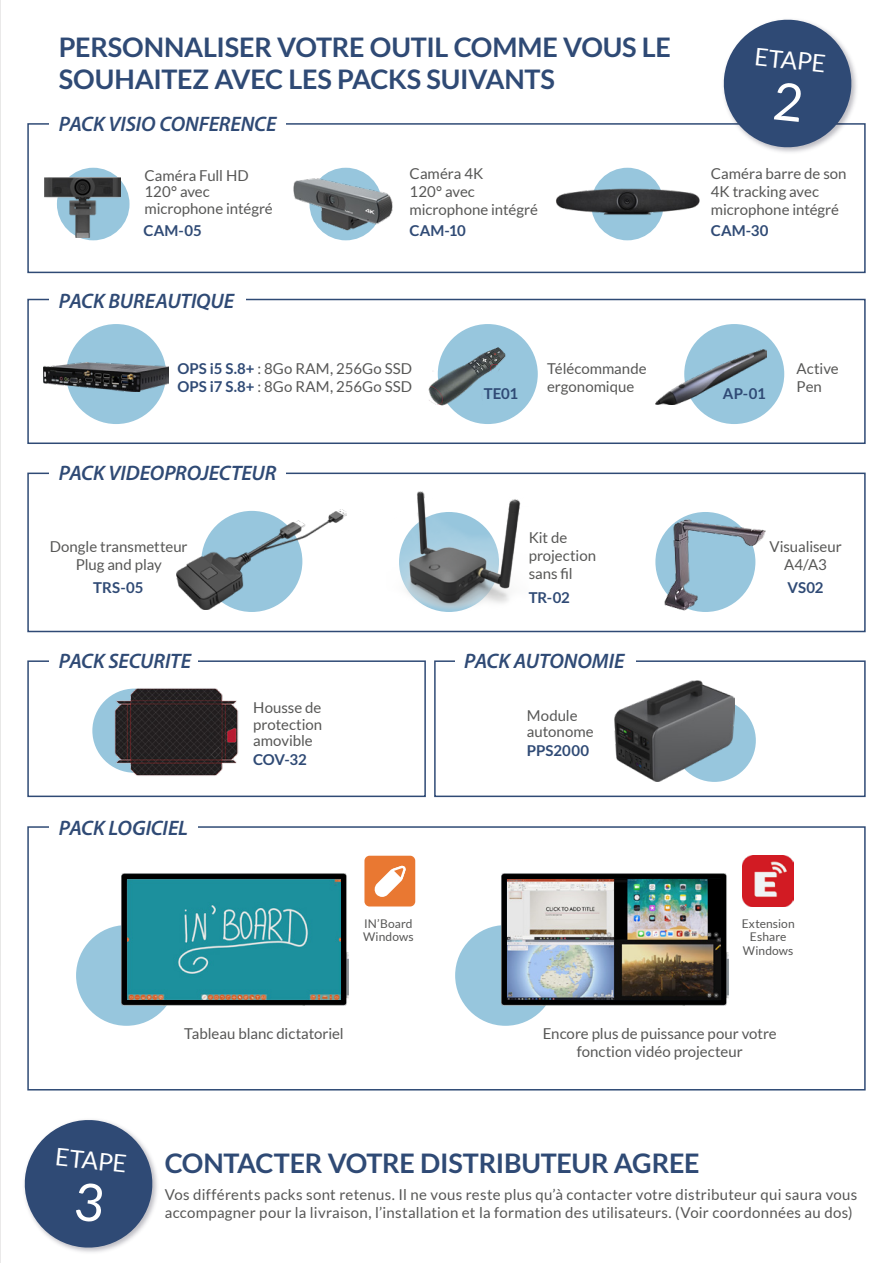
<style>
.page{position:relative;width:893px;height:1263px;background:#fff}
.page>*{position:absolute;margin:0;border:0;box-sizing:border-box;transform-origin:0 0}
.t1{font:700 27px/31.5px "Lato";letter-spacing:-.01em;color:#2f4a75}
.t2{font:24.3px "Lato";color:#fff}
.t3{font:italic 600 21px "Myriad Pro";letter-spacing:-.01em;color:#2f4a75}
.t4{font:15px/18px "Lato";letter-spacing:.005em;color:#575756}
.t5{font:700 15px "Lato";color:#2f4a75}
.t6{font:12px/13.5px "Lato";letter-spacing:.01em;color:#575756}
.s1{font-weight:700;color:#2f4a75}
</style>
<div class="page">
<div style="left:27px;top:473px;width:839px;height:159px;border:2px solid #2f4a75"></div>
<div style="left:50px;top:461px;width:236px;height:24px;background:#fff"></div>
<div style="left:57px;top:168px;width:73px;height:72px;background:#97c6dd;border-radius:50%"></div>
<div style="left:27px;top:123px;width:839px;height:150px;border:2px solid #2f4a75"></div>
<div style="left:50px;top:112px;width:236px;height:24px;background:#fff"></div>
<div style="left:27px;top:299px;width:839px;height:145px;border:2px solid #2f4a75"></div>
<div style="left:50px;top:288px;width:196px;height:23px;background:#fff"></div>
<div style="left:27px;top:660px;width:399px;height:137px;border:2px solid #2f4a75"></div>
<div style="left:50px;top:649px;width:148px;height:24px;background:#fff"></div>
<div style="left:27px;top:826px;width:839px;height:264px;border:2px solid #2f4a75"></div>
<div style="left:50px;top:815px;width:148px;height:24px;background:#fff"></div>
<img style="left:45px;top:178px;width:76px;height:60px">
<div style="left:309px;top:168px;width:73px;height:72px;background:#97c6dd;border-radius:50%"></div>
<img style="left:293px;top:176px;width:100px;height:56px">
<div style="left:66px;top:324px;width:100px;height:100px;background:#97c6dd;border-radius:50%"></div>
<img style="left:44px;top:363px;width:124px;height:28px">
<div style="left:438px;top:324px;width:100px;height:100px;background:#97c6dd;border-radius:50%"></div>
<img style="left:428px;top:333px;width:83px;height:88px">
<div style="left:655px;top:512px;width:100px;height:100px;background:#97c6dd;border-radius:50%"></div>
<img style="left:663px;top:516px;width:103px;height:96px">
<div style="left:684px;top:324px;width:100px;height:100px;background:#97c6dd;border-radius:50%"></div>
<img style="left:655px;top:350px;width:111px;height:54px">
<img style="left:556px;top:167px;width:144px;height:74px">
<img style="left:176px;top:510px;width:170px;height:100px">
<div style="left:76px;top:925px;width:101px;height:101px;background:#97c6dd;border-radius:50%"></div>
<div style="left:364px;top:856px;width:51px;height:50px;background:#e97832;border-radius:5px"></div>
<svg style="left:374px;top:865px;width:32px;height:32px"></svg>
<div style="left:455px;top:925px;width:101px;height:101px;background:#97c6dd;border-radius:50%"></div>
<img style="left:743px;top:856px;width:51px;height:50px">
<img style="left:121px;top:873px;width:227px;height:133px">
<img style="left:127px;top:879px;width:213px;height:120px">
<img style="left:501px;top:873px;width:227px;height:133px">
<img style="left:507px;top:879px;width:213px;height:120px">
<img style="left:399px;top:491px;width:122px;height:119px">
<div style="left:92px;top:689px;width:84px;height:84px;background:#97c6dd;border-radius:50%"></div>
<img style="left:111px;top:688px;width:128px;height:88px">
<div style="left:434px;top:660px;width:432px;height:137px;border:2px solid #2f4a75"></div>
<div style="left:455px;top:649px;width:180px;height:24px;background:#fff"></div>
<div style="left:673px;top:699px;width:83px;height:83px;background:#97c6dd;border-radius:50%"></div>
<img style="left:614px;top:681px;width:121px;height:101px">
<hr style="left:0;top:0;width:1px;height:1263px;background:#d5d4d3">
<svg style="left:720px;top:19px;width:135px;height:132px"></svg>
<svg style="left:24px;top:1120px;width:132px;height:131px"></svg>
<h1 class="t1" style="left:59px;top:31px;width:613px">PERSONNALISER VOTRE OUTIL COMME VOUS LE<br>SOUHAITEZ AVEC LES PACKS SUIVANTS</h1>
<h3 class="t3" style="left:59px;top:111px;width:219px">PACK VISIO CONFERENCE</h3>
<p class="t4" style="left:145px;top:167px;width:130px;line-height:16.5px">Caméra Full HD<br>120° avec microphone intégré</p>
<p class="t4" style="left:410px;top:164px;width:130px">Caméra 4K<br>120° avec microphone intégré</p>
<p class="t5" style="left:143px;top:222px;width:60px">CAM-05</p>
<p class="t5" style="left:410px;top:222px;width:58px">CAM-10</p>
<h3 class="t3" style="left:59px;top:287px;width:177px">PACK BUREAUTIQUE</h3>
<p class="t4" style="left:177px;top:359px;width:236px"><span class="s1">OPS i5 S.8+</span> : 8Go RAM, 256Go SSD<br><span class="s1">OPS i7 S.8+</span> : 8Go RAM, 256Go SSD</p>
<h3 class="t3" style="left:59px;top:459px;width:219px">PACK VIDEOPROJECTEUR</h3>
<p class="t4" style="left:50px;top:538px;width:139px;text-align:center">Dongle transmetteur<br>Plug and play</p>
<p class="t5" style="left:93px;top:579px;width:52px">TRS-05</p>
<h3 class="t3" style="left:59px;top:647px;width:134px">PACK SECURITE</h3>
<h3 class="t3" style="left:59px;top:814px;width:131px">PACK LOGICIEL</h3>
<p class="t4" style="left:253px;top:700px;width:71px;line-height:16.5px;text-align:justify">Housse de protection amovible</p>
<p class="t5" style="left:253px;top:751px;width:55px">COV-32</p>
<p class="t6" style="left:363px;top:916px;width:52px">IN’Board<br>Windows</p>
<p class="t5" style="left:484px;top:385px;width:36px">TE01</p>
<p class="t4" style="left:547px;top:360px;width:101px">Télécommande ergonomique</p>
<p class="t4" style="left:529px;top:529px;width:69px">Kit de projection sans fil</p>
<p class="t5" style="left:529px;top:589px;width:43px">TR-02</p>
<h3 class="t3" style="left:464px;top:647px;width:162px">PACK AUTONOMIE</h3>
<p class="t4" style="left:527px;top:707px;width:68px;line-height:16.5px">Module autonome</p>
<p class="t5" style="left:527px;top:742px;width:64px">PPS2000</p>
<h2 class="t2" style="left:756px;top:43px;width:73px;rotate:6deg">ETAPE</h2>
<p class="t4" style="left:711px;top:164px;width:137px">Caméra barre de son<br>4K tracking avec microphone intégré</p>
<p class="t5" style="left:711px;top:222px;width:59px">CAM-30</p>
<p class="t5" style="left:723px;top:385px;width:44px">AP-01</p>
<p class="t4" style="left:797px;top:360px;width:44px">Active<br>Pen</p>
<p class="t4" style="left:769px;top:538px;width:74px;text-align:center">Visualiseur<br>A4/A3</p>
<p class="t5" style="left:788px;top:579px;width:38px">VS02</p>
<p class="t6" style="left:742px;top:916px;width:54px;text-align:center">Extension<br>Eshare<br>Windows</p>
<p class="t4" style="left:184px;top:1025px;width:161px">Tableau blanc dictatoriel</p>
<p class="t4" style="left:543px;top:1025px;width:235px;text-align:center">Encore plus de puissance pour votre fonction vidéo projecteur</p>
<h2 class="t2" style="left:57px;top:1143px;width:73px;rotate:6deg">ETAPE</h2>
<h1 class="t1" style="left:165px;top:1147px;width:536px">CONTACTER VOTRE DISTRIBUTEUR AGREE</h1>
<p class="t4" style="left:165px;top:1186px;width:694px">Vos différents packs sont retenus. Il ne vous reste plus qu’à contacter votre distributeur qui saura vous accompagner pour la livraison, l’installation et la formation des utilisateurs. (Voir coordonnées au dos)</p>
</div>
